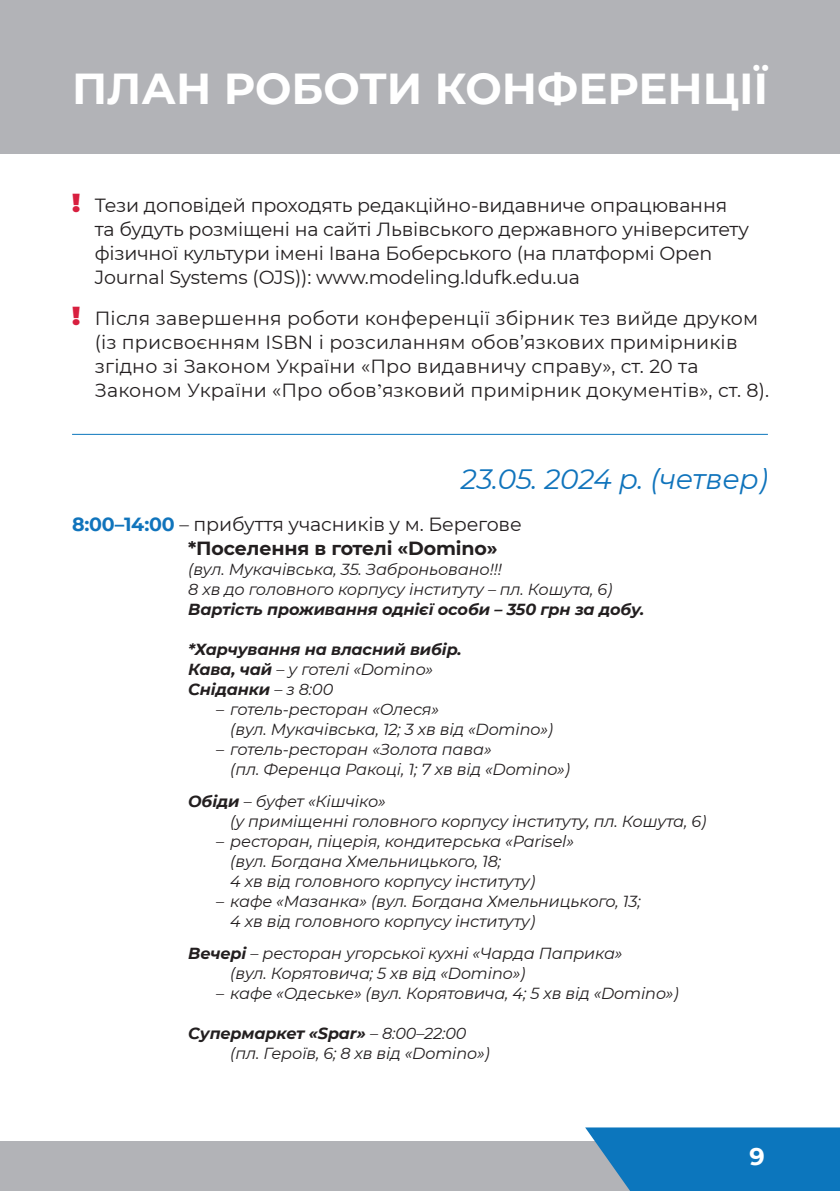
<style>
.page{position:relative;width:840px;height:1191px;background:#fff}
.page>*{position:absolute;margin:0;border:0;box-sizing:border-box;transform-origin:0 0}
.t1{font:700 43.2px "Montserrat";color:#fff}
.t2{font:italic 28px "Montserrat";letter-spacing:-.01em;color:#1074bc}
.t3{font:700 24px "Montserrat";color:#fff}
.t4{font:19px/24px "Montserrat";letter-spacing:-.01em;color:#231f20}
.t5{font:19px/24px "Montserrat";letter-spacing:.01em;color:#231f20}
.t6{font:italic 16px/20px "Montserrat";letter-spacing:-.01em;color:#231f20}
.t7{font:italic 700 16px/20px "Montserrat";letter-spacing:-.01em;color:#231f20}
.s1{font-weight:900;font-size:26px;color:#d81f3f}
.s2{font-family:"Times New Roman"}
.s3{font-weight:700;color:#1074bc}
.s4{font-weight:700}
.s5{font-weight:400}
</style>
<div class="page">
<div style="left:0;top:1141px;width:839px;height:50px;background:#b2b3b7"></div>
<div style="left:0;top:0;width:839px;height:154px;background:#b2b3b7"></div>
<svg style="left:585px;top:1127px;width:254px;height:64px;background:#1d7cbd"></svg>
<hr style="left:72px;top:434px;width:695px;height:1px;background:#0c76bd">
<h1 class="t1" style="left:72px;top:58px;width:697px">ПЛАН РОБОТИ КОНФЕРЕНЦІЇ</h1>
<p class="t4" style="left:95px;top:193px;width:655px;text-indent:-23px"><span class="s1">!</span> Тези доповідей проходять редакційно-видавниче опрацювання та будуть розміщені на сайті Львівського державного університету фізичної культури імені Івана Боберського (на платформі Open Journal Systems (OJS)): www.modeling.ldufk.edu.ua</p>
<p class="t5" style="left:95px;top:306px;width:675px;text-indent:-23px"><span class="s1">!</span> Після завершення роботи конференції збірник тез вийде друком (із присвоєнням ISBN і розсиланням обов’язкових примірників згідно зі Законом України «Про видавничу справу», ст. 20 та Законом України «Про обов<span class="s2">՚</span>язковий примірник документів», ст. 8).</p>
<h2 class="t2" style="left:460px;top:460px;width:308px">23.05. 2024 р. (четвер)</h2>
<p class="t4" style="left:188px;top:511px;width:335px;text-indent:-116px"><span class="s3">8:00–14:00</span> – прибуття учасників у м. Берегове <span class="s4">*Поселення в готелі «Domino»</span></p>
<p class="t6" style="left:188px;top:559px;width:425px">(вул. Мукачівська, 35. Заброньовано!!!<br>8 хв до головного корпусу інституту – пл. Кошута, 6)</p>
<p class="t7" style="left:188px;top:598px;width:457px">Вартість проживання однієї особи – 350 грн за добу.</p>
<p class="t7" style="left:188px;top:638px;width:275px">*Харчування на власний вибір.<br>Кава, чай <span class="s5">– у готелі «Domino»<br></span>Сніданки <span class="s5">– з 8:00</span></p>
<p class="t6" style="left:230px;top:699px;width:324px;text-indent:-14px">– готель-ресторан «Олеся»<br>(вул. Мукачівська, 12; 3 хв від «Domino»)</p>
<p class="t6" style="left:230px;top:739px;width:341px;text-indent:-14px">– готель-ресторан «Золота пава»<br>(пл. Ференца Ракоці, 1; 7 хв від «Domino»)</p>
<p class="t6" style="left:230px;top:791px;width:477px;text-indent:-42px"><span class="s4">Обіди</span> – буфет «Кішчіко»<br>(у приміщенні головного корпусу інституту, пл. Кошута, 6)</p>
<p class="t6" style="left:230px;top:831px;width:345px;text-indent:-14px">– ресторан, піцерія, кондитерська «Parisel» (вул. Богдана Хмельницького, 18;<br>4 хв від головного корпусу інституту)</p>
<p class="t6" style="left:230px;top:891px;width:412px;text-indent:-14px">– кафе «Мазанка» (вул. Богдана Хмельницького, 13;<br>4 хв від головного корпусу інституту)</p>
<p class="t6" style="left:230px;top:943px;width:393px;text-indent:-42px"><span class="s4">Вечері</span> – ресторан угорської кухні «Чарда Паприка» (вул. Корятовича; 5 хв від «Domino»)</p>
<p class="t6" style="left:216px;top:983px;width:463px">– кафе «Одеське» (вул. Корятовича, 4; 5 хв від «Domino»)</p>
<p class="t6" style="left:230px;top:1023px;width:261px;text-indent:-42px"><span class="s4">Супермаркет «Spar»</span> – 8:00–22:00 (пл. Героїв, 6; 8 хв від «Domino»)</p>
<h3 class="t3" style="left:749px;top:1139px;width:17px">9</h3>
</div>
